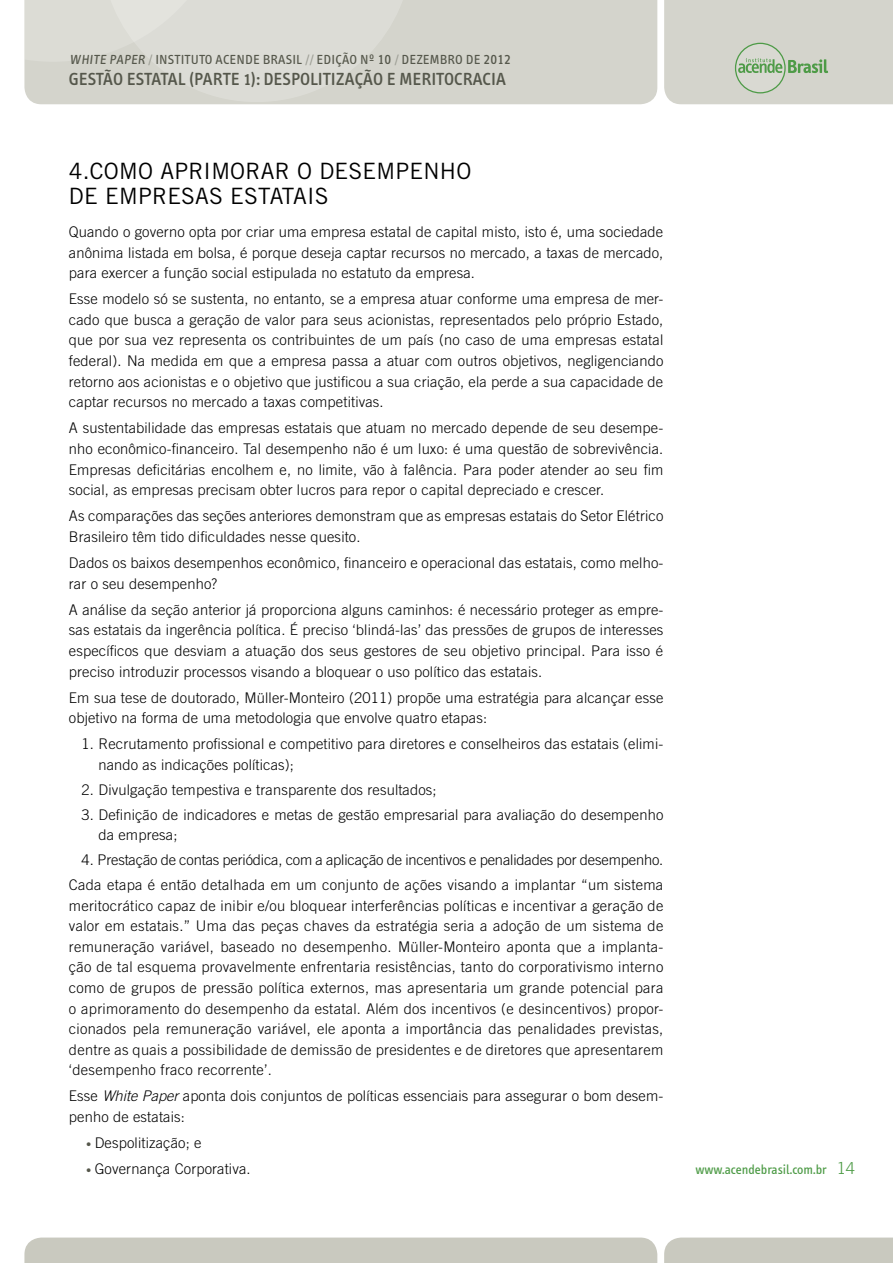
<style>
.page{position:relative;width:893px;height:1263px;background:#fff}
.page>*{position:absolute;margin:0;border:0;box-sizing:border-box;transform-origin:0 0}
.t1{font:22.5px/24.5px "Trade Gothic";letter-spacing:.01em;color:#000}
.t2{font:18px "Info Text Medium Caps";color:#55574b}
.t3{font:300 14.7px/20.5px "Trade Gothic";letter-spacing:.01em;color:#000}
.t4{font:300 14.7px/24.9px "Trade Gothic";letter-spacing:-.01em;color:#000;text-align:right}
.t5{font:13.5px "Info Text";letter-spacing:.01em;color:#55574b}
.t6{font:13.5px "Info Text";color:#4e9b47}
.s1{color:#9d9e95}
.s2{font-family:"Info Text Book Caps"}
.s3{font-family:"Info Text Book Caps";font-size:15px}
.s4{font-style:italic}
.s5{font-size:10.5px;color:#55574b}
.s6{font-family:"Trade Gothic";font-weight:300;font-size:16.5px}
</style>
<div class="page">
<div style="left:33px;top:0;width:624px;height:104px;background:#d4d4cc"></div>
<svg style="left:24px;top:0;width:388px;height:102px;background:#d9d9d3"></svg>
<div style="left:24px;top:1237px;width:633px;height:26px;background:#c9c9bf"></div>
<div style="left:664px;top:1237px;width:229px;height:26px;background:#c9c9bf"></div>
<div style="left:664px;top:0;width:229px;height:104px;background:#d4d4cc"></div>
<p class="t5" style="left:70px;top:52px;width:443px">WHITE PAPER<span class="s1">/</span> INSTITUTO ACENDE BRASIL <span class="s1">//</span> <span class="s2">EDIÇÃO Nº</span> <span class="s3">10</span> <span class="s1">/</span> <span class="s2">DEZEMBRO DE</span> <span class="s3">2012</span></p>
<p class="t2" style="left:69px;top:69px;width:439px">GESTÃO ESTATAL (PARTE 1): DESPOLITIZAÇÃO E MERITOCRACIA</p>
<h1 class="t1" style="left:69px;top:159px;width:404px">4.COMO APRIMORAR O DESEMPENHO<br>DE EMPRESAS ESTATAIS</h1>
<p class="t3" style="left:69px;top:221px;width:596px;text-align:justify">Quando o governo opta por criar uma empresa estatal de capital misto, isto é, uma sociedade anônima listada em bolsa, é porque deseja captar recursos no mercado, a taxas de mercado, para exercer a função social estipulada no estatuto da empresa.</p>
<p class="t3" style="left:69px;top:289px;width:596px;text-align:justify">Esse modelo só se sustenta, no entanto, se a empresa atuar conforme uma empresa de mer&shy;cado que busca a geração de valor para seus acionistas, representados pelo próprio Estado, que por sua vez representa os contribuintes de um país (no caso de uma empresas estatal federal). Na medida em que a empresa passa a atuar com outros objetivos, negligenciando retorno aos acionistas e o objetivo que justificou a sua criação, ela perde a sua capacidade de captar recursos no mercado a taxas competitivas.</p>
<p class="t3" style="left:69px;top:418px;width:596px;text-align:justify">A sustentabilidade das empresas estatais que atuam no mercado depende de seu desempe&shy;nho econômico-financeiro. Tal desempenho não é um luxo: é uma questão de sobrevivência.<br>Empresas deficitárias encolhem e, no limite, vão à falência. Para poder atender ao seu fim social, as empresas precisam obter lucros para repor o capital depreciado e crescer.</p>
<p class="t3" style="left:69px;top:506px;width:596px">As comparações das seções anteriores demonstram que as empresas estatais do Setor Elétrico<br>Brasileiro têm tido dificuldades nesse quesito.</p>
<p class="t3" style="left:69px;top:552px;width:596px">Dados os baixos desempenhos econômico, financeiro e operacional das estatais, como melho&shy;rar o seu desempenho?</p>
<p class="t3" style="left:69px;top:599px;width:596px;text-align:justify">A análise da seção anterior já proporciona alguns caminhos: é necessário proteger as empre&shy;sas estatais da ingerência política. É preciso ‘blindá-las’ das pressões de grupos de interesses específicos que desviam a atuação dos seus gestores de seu objetivo principal. Para isso é preciso introduzir processos visando a bloquear o uso político das estatais.</p>
<p class="t3" style="left:69px;top:687px;width:596px">Em sua tese de doutorado, Müller-Monteiro (2011) propõe uma estratégia para alcançar esse objetivo na forma de uma metodologia que envolve quatro etapas:</p>
<p class="t3" style="left:98px;top:734px;width:566px;text-indent:-17px">1. Recrutamento profissional e competitivo para diretores e conselheiros das estatais (elimi&shy;nando as indicações políticas);</p>
<p class="t3" style="left:82px;top:779px;width:357px">2. Divulgação tempestiva e transparente dos resultados;</p>
<p class="t3" style="left:98px;top:804px;width:566px;text-indent:-17px">3. Definição de indicadores e metas de gestão empresarial para avaliação do desempenho da empresa;</p>
<p class="t4" style="left:69px;top:847px;width:596px">4. Prestação de contas periódica, com a aplicação de incentivos e penalidades por desempenho.<br>Cada etapa é então detalhada em um conjunto de ações visando a implantar “um sistema</p>
<p class="t3" style="left:69px;top:895px;width:596px;text-align:justify">meritocrático capaz de inibir e/ou bloquear interferências políticas e incentivar a geração de valor em estatais.” Uma das peças chaves da estratégia seria a adoção de um sistema de remuneração variável, baseado no desempenho. Müller-Monteiro aponta que a implanta&shy;ção de tal esquema provavelmente enfrentaria resistências, tanto do corporativismo interno como de grupos de pressão política externos, mas apresentaria um grande potencial para o aprimoramento do desempenho da estatal. Além dos incentivos (e desincentivos) propor&shy;cionados pela remuneração variável, ele aponta a importância das penalidades previstas, dentre as quais a possibilidade de demissão de presidentes e de diretores que apresentarem ‘desempenho fraco recorrente’.</p>
<p class="t3" style="left:69px;top:1086px;width:596px">Esse <span class="s4">White Paper</span> aponta dois conjuntos de políticas essenciais para assegurar o bom desem&shy;penho de estatais:</p>
<p class="t3" style="left:86px;top:1133px;width:117px"><span class="s5">•</span> Despolitização; e</p>
<p class="t3" style="left:86px;top:1158px;width:166px"><span class="s5">•</span> Governança Corporativa.</p>
<p class="t6" style="left:695px;top:1161px;width:161px">www.acendebrasil.com.br <span class="s6">14</span></p>
</div>
